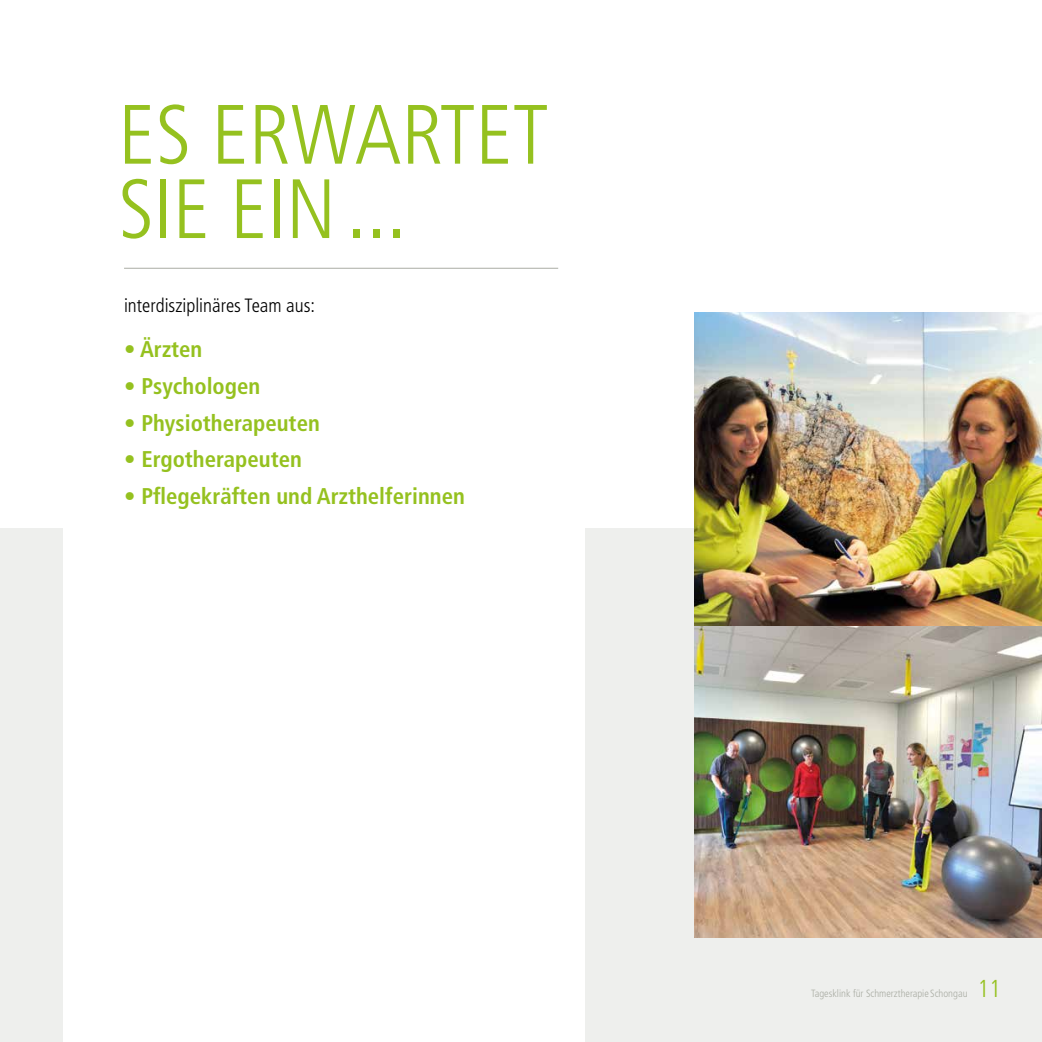
<style>
.page{position:relative;width:1042px;height:1042px;background:#fff}
.page>*{position:absolute;margin:0;border:0;box-sizing:border-box;transform-origin:0 0}
.t1{font:300 condensed 84px/74.4px "Frutiger LT Std";color:#95c11f}
.t2{font:300 condensed 24.5px "Frutiger LT Std";color:#95c11f}
.t3{font:700 condensed 22.75px "Frutiger LT Std";color:#95c11f}
.t4{font:300 condensed 19.25px "Frutiger LT Std";color:#000}
.t5{font:300 condensed 10.5px "Frutiger LT Std";color:#aaada4}
</style>
<div class="page">
<div style="left:0;top:528px;width:62px;height:514px;background:#eeefed"></div>
<div style="left:585px;top:528px;width:457px;height:514px;background:#eeefed"></div>
<img style="left:694px;top:312px;width:348px;height:625px">
<hr style="left:124px;top:268px;width:434px;height:1px;background:#aaada4">
<h1 class="t1" style="left:118px;top:99px;width:432px">ES ERWARTET<br>SIE EIN...</h1>
<p class="t4" style="left:124px;top:295px;width:193px">interdisziplinäres Team aus:</p>
<p class="t3" style="left:124px;top:336px;width:80px">• Ärzten</p>
<p class="t3" style="left:124px;top:372px;width:138px">• Psychologen</p>
<p class="t3" style="left:124px;top:409px;width:197px">• Physiotherapeuten</p>
<p class="t3" style="left:124px;top:446px;width:179px">• Ergotherapeuten</p>
<p class="t3" style="left:124px;top:483px;width:342px">• Pflegekräften und Arzthelferinnen</p>
<p class="t5" style="left:811px;top:987px;width:158px">Tagesklink für Schmerztherapie Schongau</p>
<p class="t2" style="left:977px;top:974px;width:25px">11</p>
</div>
